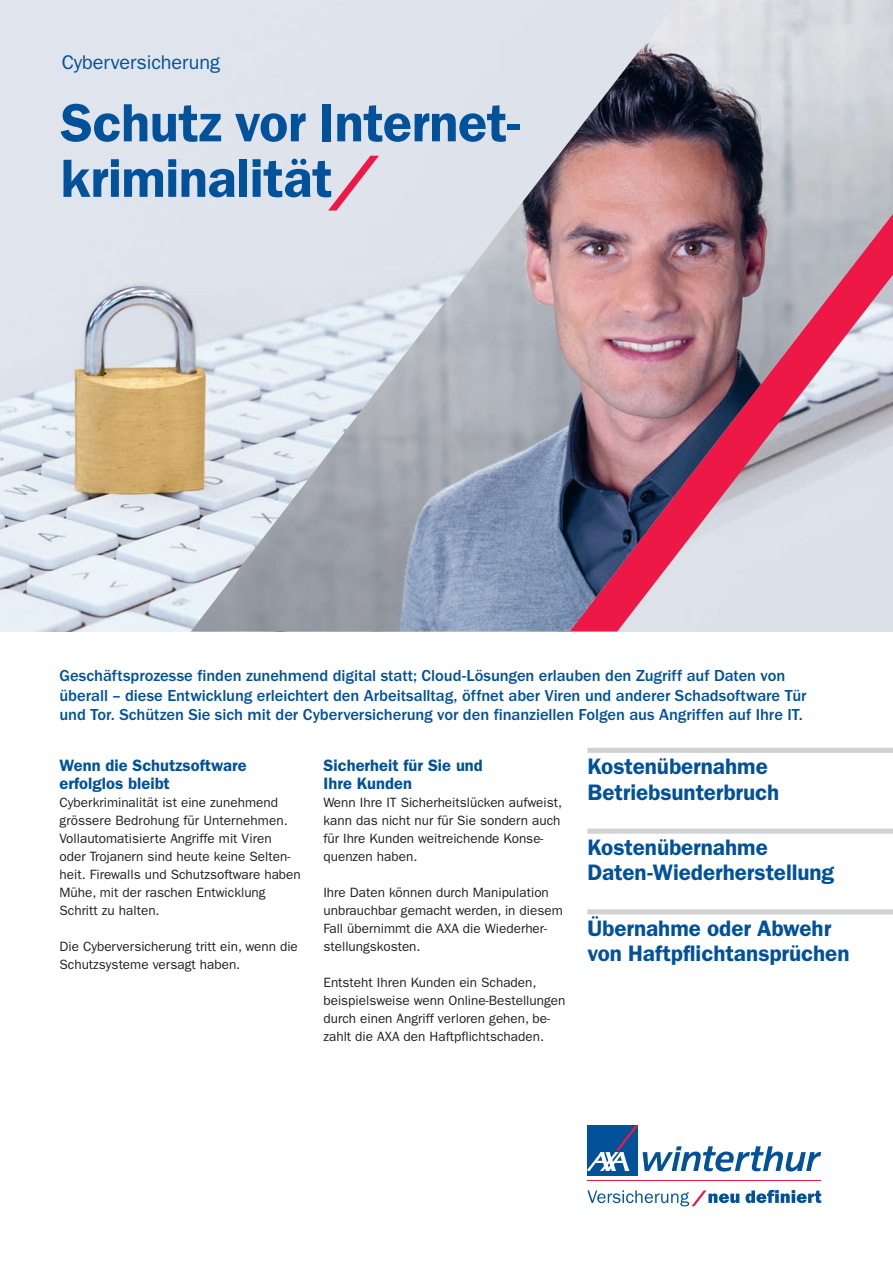
<style>
.page{position:relative;width:893px;height:1263px;background:#fff}
.page>*{position:absolute;margin:0;border:0;box-sizing:border-box;transform-origin:0 0}
.t1{font:600 54px/55.5px "ITC Franklin Gothic Std";letter-spacing:-.01em;color:#01519b}
.t2{font:600 22.5px/25.5px "ITC Franklin Gothic Std";letter-spacing:-.005em;color:#01519b}
.t3{font:19.8px "ITC Franklin Gothic Std";letter-spacing:-.005em;color:#01519b}
.t4{font:500 16.5px/19.5px "ITC Franklin Gothic Std";letter-spacing:-.005em;color:#01519b}
.t5{font:600 16.5px/18px "ITC Franklin Gothic Std";letter-spacing:.005em;color:#01519b}
.t6{font:13.5px/18px "ITC Franklin Gothic Std";color:#231f20}
.s1{font-family:"AXA Switch";font-weight:400;color:#ed1845}
</style>
<div class="page">
<img style="left:0;top:0;width:191px;height:631px">
<img style="left:191px;top:0;width:702px;height:631px">
<div style="left:587px;top:748px;width:306px;height:5px;background:#d1d2d4"></div>
<div style="left:587px;top:828px;width:306px;height:6px;background:#d1d2d4"></div>
<div style="left:587px;top:909px;width:306px;height:5px;background:#d1d2d4"></div>
<div style="left:587px;top:1125px;width:51px;height:51px;background:#01519b"></div>
<hr style="left:587px;top:1180px;width:234px;height:1px;background:#ed1845">
<svg style="left:587px;top:1125px;width:234px;height:46px"></svg>
<svg style="left:745px;top:1190px;width:76px;height:13px"></svg>
<svg style="left:587px;top:1190px;width:152px;height:16px"></svg>
<h3 class="t3" style="left:62px;top:51px;width:160px">Cyberversicherung</h3>
<h1 class="t1" style="left:60px;top:95px;width:461px">Schutz vor Internet&shy;kriminalität<span class="s1">/</span></h1>
<p class="t4" style="left:60px;top:666px;width:748px">Geschäftsprozesse finden zunehmend digital statt; Cloud-Lösungen erlauben den Zugriff auf Daten von überall – diese Entwicklung erleichtert den Arbeitsalltag, öffnet aber Viren und anderer Schadsoftware Tür und Tor. Schützen Sie sich mit der Cyberversicherung vor den finanziellen Folgen aus Angriffen auf Ihre IT.</p>
<p class="t5" style="left:60px;top:757px;width:189px">Wenn die Schutzsoftware erfolglos bleibt</p>
<p class="t6" style="left:60px;top:794px;width:243px">Cyberkriminalität ist eine zunehmend grössere Bedrohung für Unternehmen.<br>Vollautomatisierte Angriffe mit Viren oder Trojanern sind heute keine Selten&shy;heit. Firewalls und Schutzsoftware haben Mühe, mit der raschen Entwicklung Schritt zu halten.</p>
<p class="t6" style="left:60px;top:938px;width:240px">Die Cyberversicherung tritt ein, wenn die<br>Schutzsysteme versagt haben.</p>
<h2 class="t2" style="left:587px;top:754px;width:193px">Kostenübernahme<br>Betriebsunterbruch</h2>
<h2 class="t2" style="left:587px;top:834px;width:248px">Kostenübernahme<br>Daten-Wiederherstellung</h2>
<h2 class="t2" style="left:587px;top:915px;width:264px">Übernahme oder Abwehr von Haftpflichtansprüchen</h2>
<p class="t5" style="left:323px;top:757px;width:161px">Sicherheit für Sie und<br>Ihre Kunden</p>
<p class="t6" style="left:323px;top:794px;width:240px">Wenn Ihre IT Sicherheitslücken aufweist, kann das nicht nur für Sie sondern auch für Ihre Kunden weitreichende Konse&shy;quenzen haben.</p>
<p class="t6" style="left:323px;top:884px;width:241px">Ihre Daten können durch Manipulation unbrauchbar gemacht werden, in diesem Fall übernimmt die AXA die Wiederher&shy;stellungskosten.</p>
<p class="t6" style="left:323px;top:974px;width:243px">Entsteht Ihren Kunden ein Schaden, beispielsweise wenn Online-Bestellungen durch einen Angriff verloren gehen, be&shy;zahlt die AXA den Haftpflichtschaden.</p>
</div>
